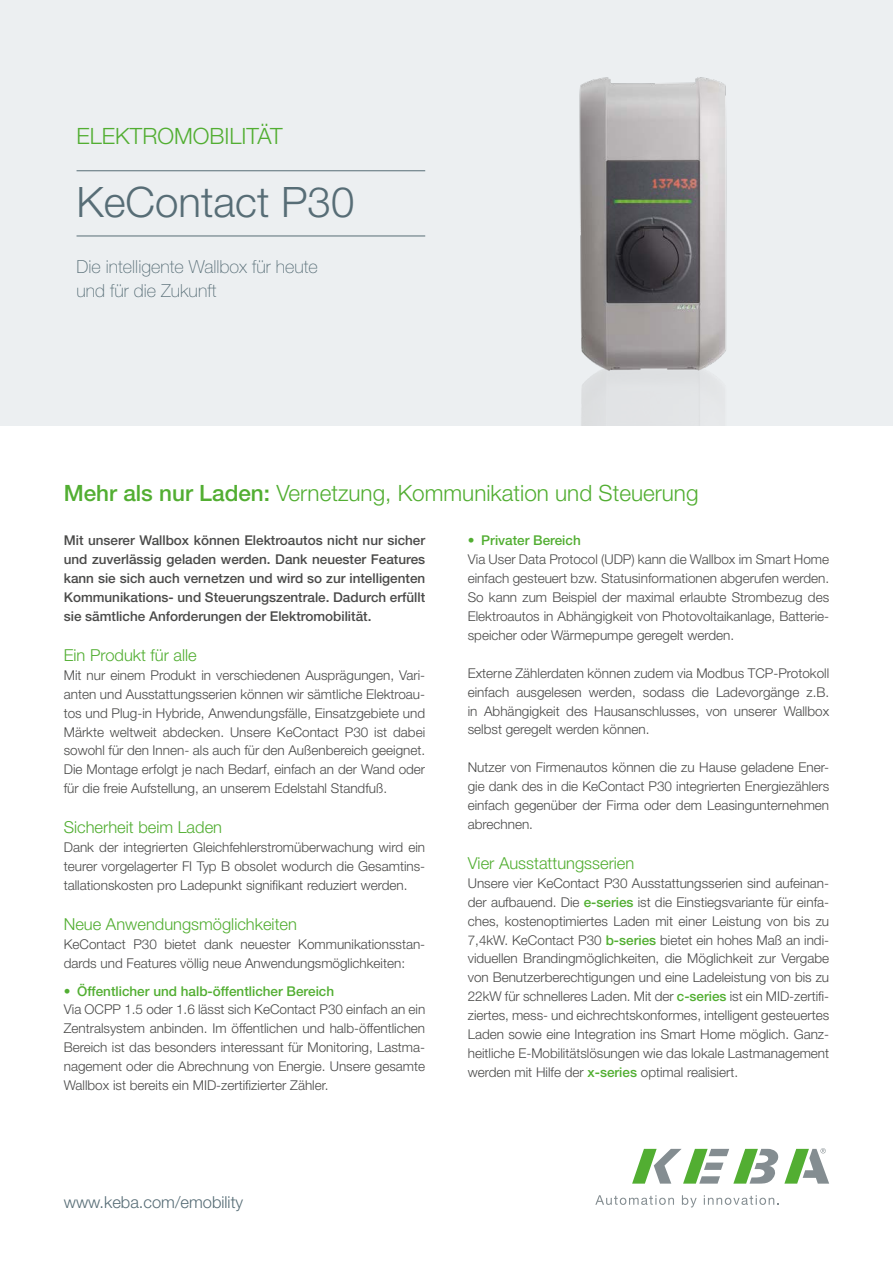
<style>
.page{position:relative;width:893px;height:1263px;background:#fff}
.page>*{position:absolute;margin:0;border:0;box-sizing:border-box;transform-origin:0 0}
.t1{font:300 42px "Helvetica Neue LT Pro";color:#576d76}
.t2{font:300 22.5px "Helvetica Neue LT Pro";color:#52ae32}
.t3{font:100 18px/24px "Helvetica Neue LT Pro";color:#576d76}
.t4{font:300 16.5px "Helvetica Neue LT Pro";color:#52ae32}
.t5{font:300 16.5px "Helvetica Neue LT Pro";color:#576d76}
.t6{font:300 13.5px/18.9px "Helvetica Neue LT Pro";color:#4a4a49;text-align:justify}
.t7{font:500 13.5px/18.9px "Helvetica Neue LT Pro";color:#4a4a49;text-align:justify}
.t8{font:500 13.5px "Helvetica Neue LT Pro";color:#52ae32}
.s1{font-weight:500}
.s2{font-weight:500;color:#52ae32}
</style>
<div class="page">
<div style="left:0;top:0;width:893px;height:425px;background:#eceff1"></div>
<hr style="left:77px;top:170px;width:348px;height:1px;background:#576d76">
<hr style="left:77px;top:236px;width:348px;height:1px;background:#576d76">
<img style="left:579px;top:77px;width:148px;height:348px">
<svg style="left:632px;top:1148px;width:197px;height:35px"></svg>
<svg style="left:595px;top:1195px;width:79px;height:10px"></svg>
<svg style="left:682px;top:1195px;width:15px;height:12px"></svg>
<svg style="left:704px;top:1195px;width:75px;height:10px"></svg>
<h2 class="t2" style="left:77px;top:122px;width:208px">ELEKTROMOBILITÄT</h2>
<h1 class="t1" style="left:77px;top:177px;width:279px">KeContact P30</h1>
<h3 class="t3" style="left:77px;top:254px;width:243px">Die intelligente Wallbox für heute und für die Zukunft</h3>
<h2 class="t2" style="left:64px;top:479px;width:636px"><span class="s1">Mehr als nur Laden:</span> Vernetzung, Kommunikation und Steuerung</h2>
<p class="t7" style="left:64px;top:531px;width:363px">Mit unserer Wallbox können Elektroautos nicht nur sicher und zuverlässig geladen werden. Dank neuester Features kann sie sich auch vernetzen und wird so zur intelligenten Kommunikations- und Steuerungszentrale. Dadurch erfüllt sie sämtliche Anforderungen der Elektromobilität.</p>
<p class="t4" style="left:64px;top:645px;width:134px">Ein Produkt für alle</p>
<p class="t6" style="left:64px;top:665px;width:363px">Mit nur einem Produkt in verschiedenen Ausprägungen, Vari&shy;anten und Ausstattungsserien können wir sämtliche Elektroau&shy;tos und Plug-in Hybride, Anwendungsfälle, Einsatzgebiete und Märkte weltweit abdecken. Unsere KeContact P30 ist dabei sowohl für den Innen- als auch für den Außenbereich geeignet.<br>Die Montage erfolgt je nach Bedarf, einfach an der Wand oder für die freie Aufstellung, an unserem Edelstahl Standfuß.</p>
<p class="t4" style="left:64px;top:817px;width:160px">Sicherheit beim Laden</p>
<p class="t6" style="left:64px;top:837px;width:363px">Dank der integrierten Gleichfehlerstromüberwachung wird ein teurer vorgelagerter FI Typ B obsolet wodurch die Gesamtins&shy;tallationskosten pro Ladepunkt signifikant reduziert werden.</p>
<p class="t4" style="left:64px;top:914px;width:235px">Neue Anwendungsmöglichkeiten</p>
<p class="t6" style="left:64px;top:934px;width:363px">KeContact P30 bietet dank neuester Kommunikationsstan&shy;dards und Features völlig neue Anwendungsmöglichkeiten:</p>
<p class="t8" style="left:64px;top:982px;width:272px">• Öffentlicher und halb-öffentlicher Bereich</p>
<p class="t6" style="left:64px;top:1000px;width:363px">Via OCPP 1.5 oder 1.6 lässt sich KeContact P30 einfach an ein Zentralsystem anbinden. Im öffentlichen und halb-öffentlichen Bereich ist das besonders interessant für Monitoring, Lastma&shy;nagement oder die Abrechnung von Energie. Unsere gesamte Wallbox ist bereits ein MID-zertifizierter Zähler.</p>
<p class="t8" style="left:468px;top:532px;width:115px">• Privater Bereich</p>
<p class="t6" style="left:468px;top:550px;width:363px">Via User Data Protocol (UDP) kann die Wallbox im Smart Home einfach gesteuert bzw. Statusinformationen abgerufen werden.<br>So kann zum Beispiel der maximal erlaubte Strombezug des Elektroautos in Abhängigkeit von Photovoltaikanlage, Batterie&shy;speicher oder Wärmepumpe geregelt werden.</p>
<p class="t6" style="left:468px;top:663px;width:363px">Externe Zählerdaten können zudem via Modbus TCP-Protokoll einfach ausgelesen werden, sodass die Ladevorgänge z.B. in Abhängigkeit des Hausanschlusses, von unserer Wallbox selbst geregelt werden können.</p>
<p class="t6" style="left:468px;top:758px;width:363px">Nutzer von Firmenautos können die zu Hause geladene Ener&shy;gie dank des in die KeContact P30 integrierten Energiezählers einfach gegenüber der Firma oder dem Leasingunternehmen abrechnen.</p>
<p class="t4" style="left:468px;top:853px;width:168px">Vier Ausstattungsserien</p>
<p class="t6" style="left:468px;top:873px;width:363px">Unsere vier KeContact P30 Ausstattungsserien sind aufeinan&shy;der aufbauend. Die <span class="s2">e-series</span> ist die Einstiegsvariante für einfa&shy;ches, kostenoptimiertes Laden mit einer Leistung von bis zu 7,4kW. KeContact P30 <span class="s2">b-series</span> bietet ein hohes Maß an indi&shy;viduellen Brandingmöglichkeiten, die Möglichkeit zur Vergabe von Benutzerberechtigungen und eine Ladeleistung von bis zu 22kW für schnelleres Laden. Mit der <span class="s2">c-series</span> ist ein MID-zertifi&shy;ziertes, mess- und eichrechtskonformes, intelligent gesteuertes Laden sowie eine Integration ins Smart Home möglich. Ganz&shy;heitliche E-Mobilitätslösungen wie das lokale Lastmanagement werden mit Hilfe der <span class="s2">x-series</span> optimal realisiert.</p>
<p class="t5" style="left:64px;top:1191px;width:181px">www.keba.com/emobility</p>
</div>
